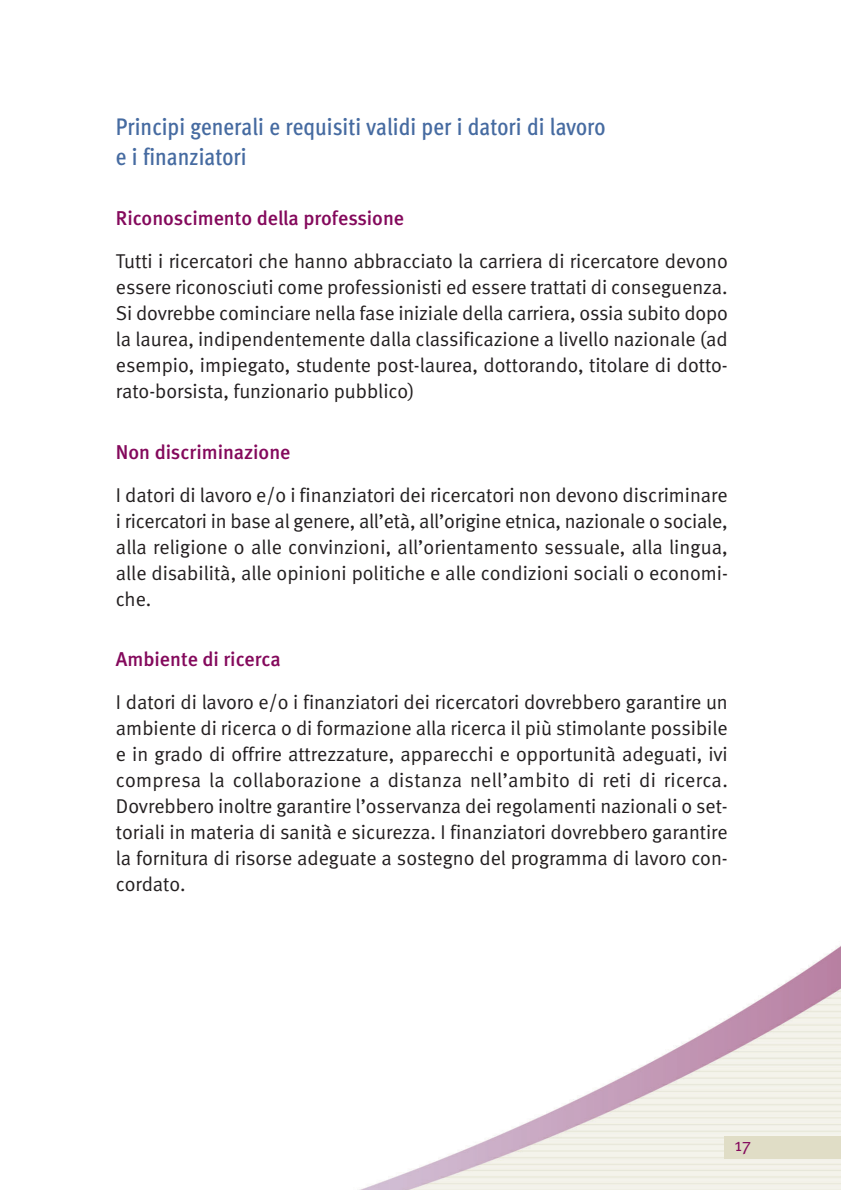
<style>
.page{position:relative;width:841px;height:1190px;background:#fff}
.page>*{position:absolute;margin:0;border:0;box-sizing:border-box;transform-origin:0 0}
.t1{font:500 24px/30px "Meta Cond";color:#466ba1}
.t2{font:20px/26px "Meta Normal";color:#231f20;text-align:justify}
.t3{font:500 20px "Meta";color:#84095c}
.t4{font:18px "Meta Normal";color:#84095c}
</style>
<div class="page">
<svg style="left:359px;top:946px;width:481px;height:244px"></svg>
<p class="t1" style="left:116px;top:114px;width:491px">Principi generali e requisiti validi per i datori di lavoro e i finanziatori</p>
<p class="t3" style="left:116px;top:210px;width:289px">Riconoscimento della professione</p>
<p class="t2" style="left:116px;top:250px;width:613px">Tutti i ricercatori che hanno abbracciato la carriera di ricercatore devono essere riconosciuti come professionisti ed essere trattati di conseguenza.<br>Si dovrebbe cominciare nella fase iniziale della carriera, ossia subito dopo la laurea, indipendentemente dalla classificazione a livello nazionale (ad esempio, impiegato, studente post-laurea, dottorando, titolare di dotto&shy;rato-borsista, funzionario pubblico)</p>
<p class="t3" style="left:116px;top:443px;width:176px">Non discriminazione</p>
<p class="t2" style="left:116px;top:483px;width:613px">I datori di lavoro e/o i finanziatori dei ricercatori non devono discriminare i ricercatori in base al genere, all’età, all’origine etnica, nazionale o sociale, alla religione o alle convinzioni, all’orientamento sessuale, alla lingua, alle disabilità, alle opinioni politiche e alle condizioni sociali o economi&shy;che.</p>
<p class="t3" style="left:116px;top:650px;width:166px">Ambiente di ricerca</p>
<p class="t2" style="left:116px;top:690px;width:613px">I datori di lavoro e/o i finanziatori dei ricercatori dovrebbero garantire un ambiente di ricerca o di formazione alla ricerca il più stimolante possibile e in grado di offrire attrezzature, apparecchi e opportunità adeguati, ivi compresa la collaborazione a distanza nell’ambito di reti di ricerca.<br>Dovrebbero inoltre garantire l’osservanza dei regolamenti nazionali o set&shy;toriali in materia di sanità e sicurezza. I finanziatori dovrebbero garantire la fornitura di risorse adeguate a sostegno del programma di lavoro con&shy;cordato.</p>
<p class="t4" style="left:734px;top:1138px;width:18px">17</p>
</div>
